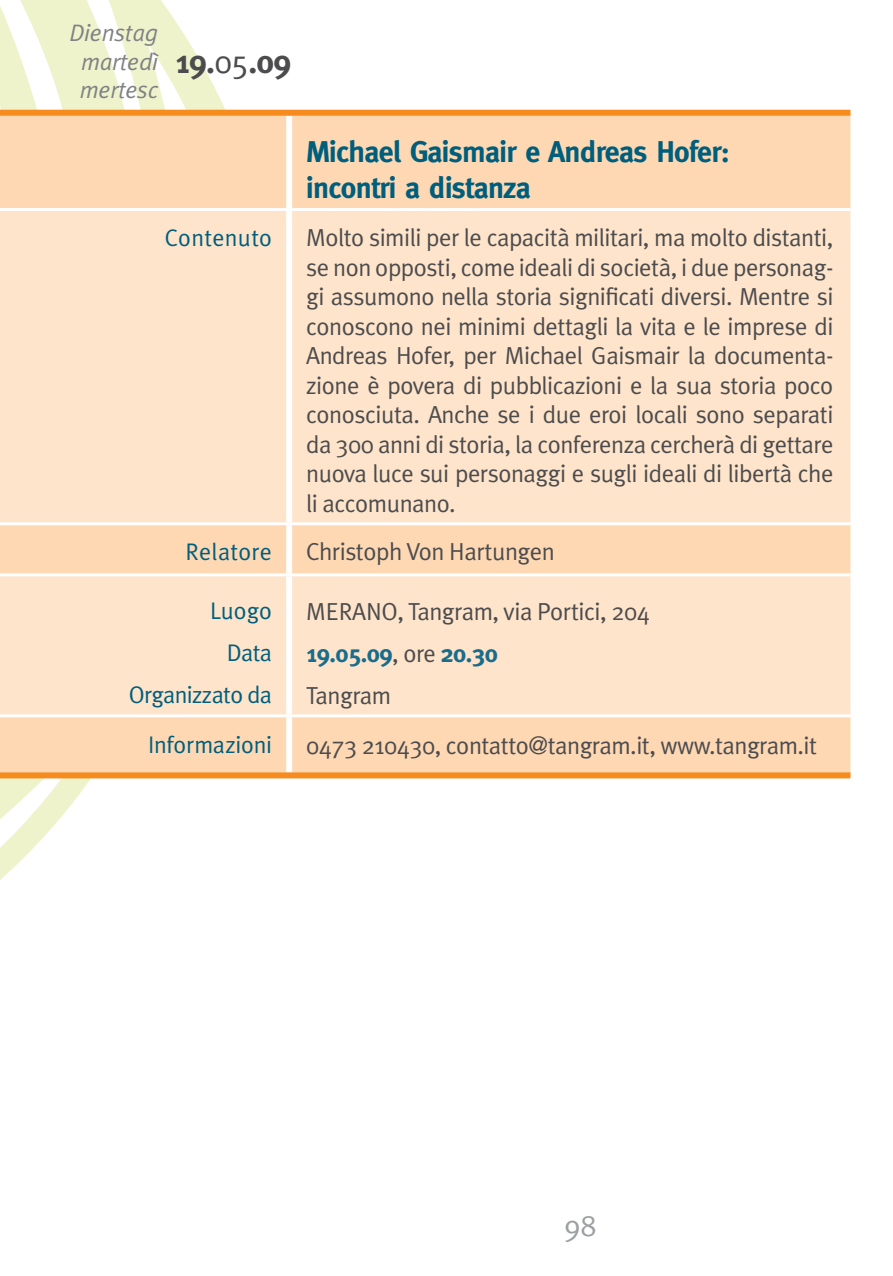
<style>
.page{position:relative;width:893px;height:1276px;background:#fff}
.page>*{position:absolute;margin:0;border:0;box-sizing:border-box;transform-origin:0 0}
.t1{font:700 33px "Meta";color:#4c4c4e}
.t2{font:700 30px/36px "Meta";letter-spacing:-.02em;color:#005e7d}
.t3{font:30px "Meta";color:#9c9fa2}
.t4{font:24.6px/29.4px "Meta Plus Normal";letter-spacing:-.02em;color:#4c4c4e;text-align:justify}
.t5{font:700 24.6px "Meta";letter-spacing:-.02em;color:#196c8b}
.t6{font:24px/42px "Meta Plus Normal";letter-spacing:-.01em;color:#005e7d;text-align:right}
.t7{font:italic 24px/28.8px "Meta";letter-spacing:-.01em;color:#808284;text-align:center}
.t8{font:24px "Meta Plus Normal";letter-spacing:.01em;color:#005e7d}
.s1{font-weight:400}
.s2{font-family:"Meta Plus Normal";font-weight:400;color:#4c4c4e}
</style>
<div class="page">
<svg style="left:168px;top:10px;width:108px;height:769px"></svg>
<svg style="left:0;top:0;width:168px;height:880px"></svg>
<div style="left:0;top:116px;width:850px;height:656px;background:#fed8b3"></div>
<svg style="left:0;top:211px;width:850px;height:503px;background:#fee2c7"></svg>
<div style="left:286px;top:116px;width:6px;height:92px;background:#fff"></div>
<div style="left:286px;top:211px;width:6px;height:311px;background:#fff"></div>
<div style="left:286px;top:525px;width:6px;height:48px;background:#fff"></div>
<div style="left:286px;top:576px;width:6px;height:138px;background:#fff"></div>
<div style="left:286px;top:717px;width:6px;height:55px;background:#fff"></div>
<hr style="left:0;top:208px;width:850px;height:3px;background:#fff">
<hr style="left:0;top:522px;width:850px;height:3px;background:#fff">
<hr style="left:0;top:573px;width:850px;height:3px;background:#fff">
<hr style="left:0;top:714px;width:289px;height:3px;background:#fff">
<hr style="left:289px;top:714px;width:561px;height:3px;background:#fff">
<div style="left:0;top:110px;width:850px;height:6px;background:#f68b1e"></div>
<div style="left:0;top:772px;width:289px;height:6px;background:#f68b1e"></div>
<div style="left:289px;top:772px;width:561px;height:6px;background:#f68b1e"></div>
<p class="t7" style="left:69px;top:21px;width:90px">Dienstag martedì mertesc</p>
<h1 class="t1" style="left:175px;top:46px;width:118px">19.<span class="s1">05</span>.09</h1>
<p class="t2" style="left:306px;top:134px;width:425px">Michael Gaismair e Andreas Hofer: incontri a distanza</p>
<p class="t8" style="left:165px;top:228px;width:109px">Contenuto</p>
<p class="t4" style="left:306px;top:225px;width:529px">Molto simili per le capacità militari, ma molto distanti, se non opposti, come ideali di società, i due personag&shy;gi assumono nella storia significati diversi. Mentre si conoscono nei minimi dettagli la vita e le imprese di Andreas Hofer, per Michael Gaismair la documenta&shy;zione è povera di pubblicazioni e la sua storia poco conosciuta. Anche se i due eroi locali sono separati da 300 anni di storia, la conferenza cercherà di gettare nuova luce sui personaggi e sugli ideali di libertà che li accomunano.</p>
<p class="t8" style="left:185px;top:543px;width:88px">Relatore</p>
<p class="t4" style="left:306px;top:540px;width:250px">Christoph Von Hartungen</p>
<p class="t6" style="left:129px;top:592px;width:145px">Luogo<br>Data<br>Organizzato da</p>
<p class="t4" style="left:306px;top:599px;width:345px">MERANO, Tangram, via Portici, 204</p>
<p class="t5" style="left:306px;top:641px;width:193px">19.05.09<span class="s2">, ore</span> 20.30</p>
<p class="t4" style="left:306px;top:683px;width:86px">Tangram</p>
<p class="t6" style="left:148px;top:726px;width:126px">Informazioni</p>
<p class="t4" style="left:306px;top:733px;width:512px">0473 210430, contatto@tangram.it, www.tangram.it</p>
<p class="t3" style="left:564px;top:1214px;width:34px">98</p>
</div>
